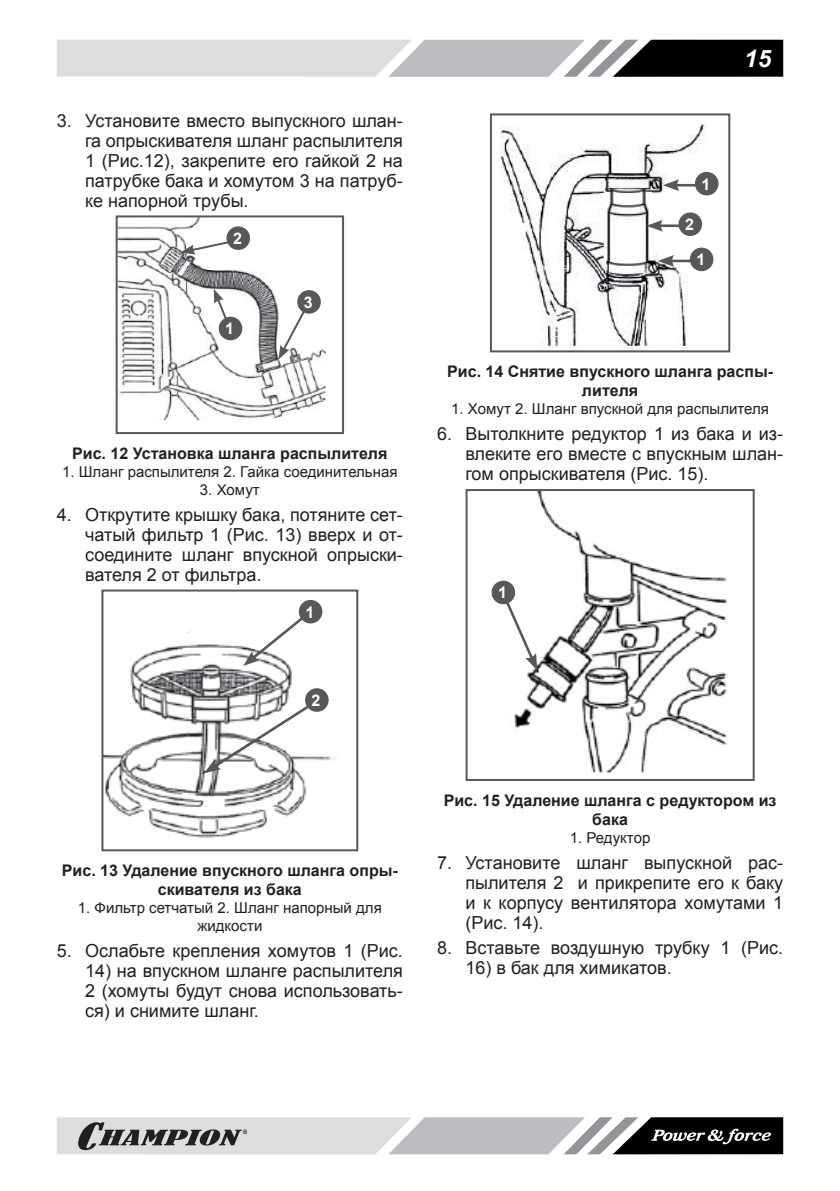
<style>
.page{position:relative;width:840px;height:1191px;background:#fff}
.page>*{position:absolute;margin:0;border:0;box-sizing:border-box;transform-origin:0 0}
.t1{font:italic 700 24px "Arial";color:#fff}
.t2{font:18px/20px "Arial";color:#231f20;text-align:justify}
.t3{font:700 16px/19.2px "Arial";color:#231f20;text-align:center}
.t4{font:700 16px "Arial";color:#fff}
.t5{font:15px/18px "Arial";color:#231f20;text-align:center}
</style>
<div class="page">
<svg style="left:57px;top:40px;width:725px;height:37px;background:#a7a8aa"></svg>
<svg style="left:57px;top:1117px;width:725px;height:37px;background:#a1a2a3"></svg>
<img style="left:119px;top:218px;width:207px;height:203px">
<div style="left:116px;top:215px;width:228px;height:219px;border:2px solid #57585a"></div>
<svg style="left:276px;top:303px;width:36px;height:62px"></svg>
<svg style="left:213px;top:289px;width:19px;height:42px"></svg>
<div style="left:297px;top:290px;width:23px;height:24px;background:#57585a;border-radius:50%"></div>
<div style="left:219px;top:317px;width:23px;height:23px;background:#57585a;border-radius:50%"></div>
<svg style="left:181px;top:227px;width:60px;height:44px"></svg>
<div style="left:226px;top:226px;width:24px;height:24px;background:#57585a;border-radius:50%"></div>
<img style="left:104px;top:632px;width:202px;height:206px">
<div style="left:101px;top:589px;width:257px;height:262px;border:2px solid #57585a"></div>
<svg style="left:204px;top:589px;width:149px;height:184px"></svg>
<img style="left:500px;top:124px;width:219px;height:225px">
<div style="left:489px;top:113px;width:241px;height:239px;border:2px solid #57585a"></div>
<hr style="left:674px;top:184px;width:34px;height:2px;background:#57585a">
<svg style="left:662px;top:179px;width:17px;height:12px"></svg>
<hr style="left:658px;top:224px;width:34px;height:3px;background:#57585a">
<svg style="left:646px;top:220px;width:16px;height:12px"></svg>
<hr style="left:669px;top:260px;width:34px;height:2px;background:#57585a">
<svg style="left:657px;top:255px;width:17px;height:12px"></svg>
<div style="left:694px;top:172px;width:24px;height:23px;background:#57585a;border-radius:50%"></div>
<div style="left:678px;top:212px;width:23px;height:24px;background:#57585a;border-radius:50%"></div>
<div style="left:689px;top:248px;width:24px;height:23px;background:#57585a;border-radius:50%"></div>
<img style="left:514px;top:492px;width:215px;height:281px">
<div style="left:465px;top:489px;width:289px;height:292px;border:2px solid #57585a"></div>
<svg style="left:491px;top:552px;width:47px;height:120px"></svg>
<p class="t2" style="left:85px;top:110px;width:319px;text-indent:-28px">3. Установите вместо выпускного шлан&shy;га опрыскивателя шланг распылителя 1 (Рис.12), закрепите его гайкой 2 на патрубке бака и хомутом 3 на патруб&shy;ке напорной трубы.</p>
<p class="t4" style="left:233px;top:228px;width:10px">2</p>
<p class="t4" style="left:225px;top:318px;width:10px">1</p>
<p class="t4" style="left:303px;top:291px;width:10px">3</p>
<p class="t3" style="left:72px;top:444px;width:316px">Рис. 12 Установка шланга распылителя</p>
<p class="t5" style="left:62px;top:463px;width:337px">1. Шланг распылителя 2. Гайка соединительная</p>
<p class="t5" style="left:200px;top:481px;width:61px">3. Хомут</p>
<p class="t2" style="left:85px;top:504px;width:319px;text-indent:-28px">4. Открутите крышку бака, потяните сет&shy;чатый фильтр 1 (Рис. 13) вверх и от&shy;соедините шланг впускной опрыски&shy;вателя 2 от фильтра.</p>
<p class="t4" style="left:305px;top:601px;width:10px">1</p>
<p class="t4" style="left:311px;top:689px;width:10px">2</p>
<h1 class="t1" style="left:743px;top:42px;width:28px">15</h1>
<p class="t4" style="left:701px;top:173px;width:10px">1</p>
<p class="t4" style="left:684px;top:214px;width:10px">2</p>
<p class="t4" style="left:696px;top:249px;width:10px">1</p>
<p class="t3" style="left:447px;top:362px;width:327px">Рис. 14 Снятие впускного шланга распы&shy;лителя</p>
<p class="t5" style="left:451px;top:400px;width:319px">1. Хомут 2. Шланг впускной для распылителя</p>
<p class="t2" style="left:465px;top:424px;width:319px;text-indent:-28px">6. Вытолкните редуктор 1 из бака и из&shy;влеките его вместе с впускным шлан&shy;гом опрыскивателя (Рис. 15).</p>
<p class="t4" style="left:498px;top:582px;width:10px">1</p>
<p class="t3" style="left:62px;top:861px;width:337px">Рис. 13 Удаление впускного шланга опры&shy;скивателя из бака</p>
<p class="t5" style="left:78px;top:899px;width:305px">1. Фильтр сетчатый 2. Шланг напорный для жидкости</p>
<p class="t2" style="left:57px;top:941px;width:347px">5. Ослабьте крепления хомутов 1 (Рис.</p>
<p class="t2" style="left:85px;top:961px;width:319px">14) на впускном шланге распылителя 2 (хомуты будут снова использовать&shy;ся) и снимите шланг.</p>
<p class="t3" style="left:443px;top:791px;width:334px">Рис. 15 Удаление шланга с редуктором из бака</p>
<p class="t5" style="left:569px;top:829px;width:82px">1. Редуктор</p>
<p class="t2" style="left:465px;top:852px;width:319px;text-indent:-28px">7. Установите шланг выпускной рас&shy;пылителя 2 и прикрепите его к баку и к корпусу вентилятора хомутами 1 (Рис. 14).</p>
<p class="t2" style="left:437px;top:938px;width:347px">8. Вставьте воздушную трубку 1 (Рис.</p>
<p class="t2" style="left:465px;top:958px;width:208px">16) в бак для химикатов.</p>
</div>
